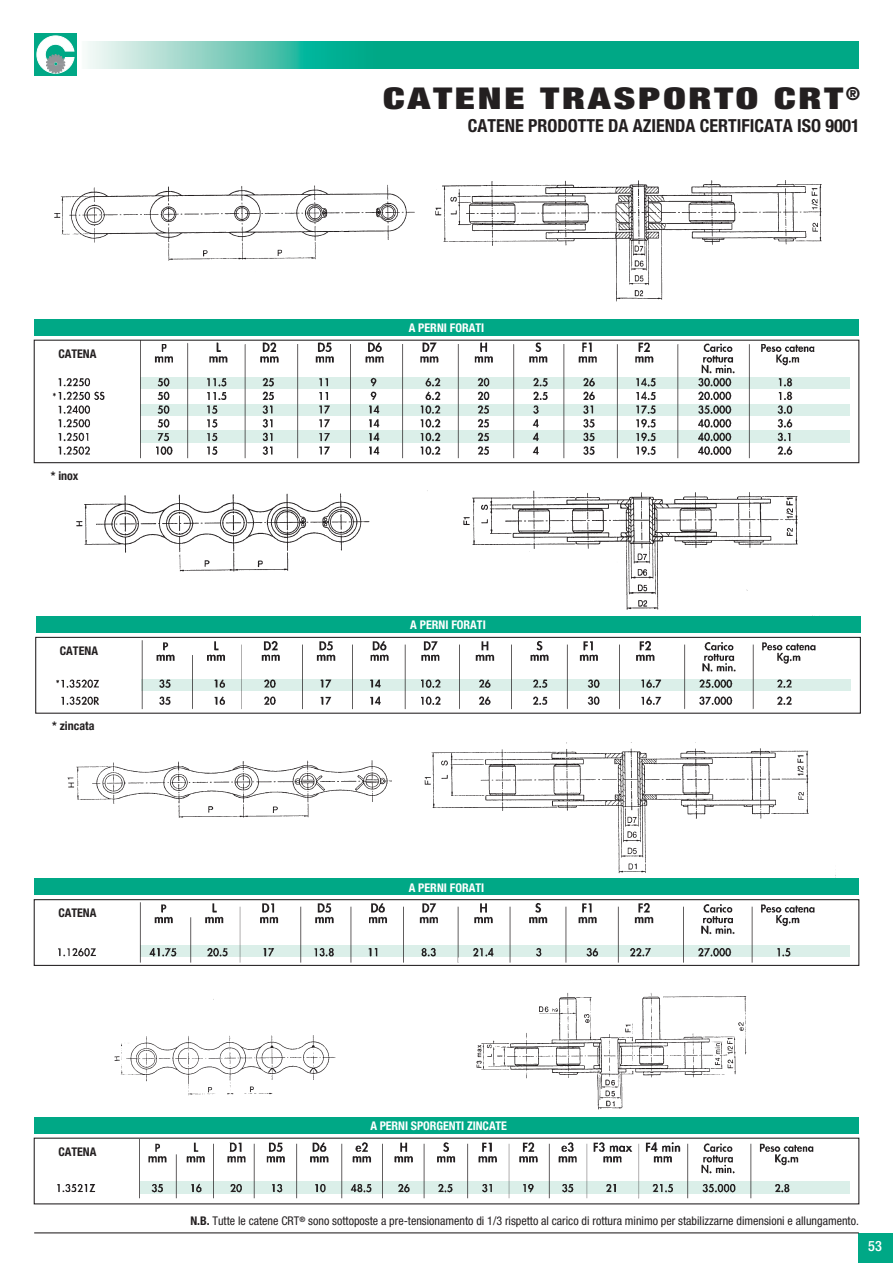
<style>
.page{position:relative;width:893px;height:1263px;background:#fff}
.page>*{position:absolute;margin:0;border:0;box-sizing:border-box;transform-origin:0 0}
.t1{font:900 condensed 30.15px "Helvetica Neue LT Std";letter-spacing:.07em;color:#231f20;scale:1.33 1}
.t2{font:700 condensed 18px "Helvetica Neue LT Std";color:#231f20}
.t3{font:500 condensed 14.25px "Helvetica Neue LT Std";color:#fff}
.t4{font:condensed 12px "Helvetica Neue LT Std";color:#231f20}
.t5{font:700 condensed 12px "Helvetica Neue LT Std";color:#fff}
.t6{font:700 condensed 12px "Helvetica Neue LT Std";color:#231f20}
.s1{font-weight:700}
</style>
<div class="page">
<div style="left:859px;top:1233px;width:34px;height:30px;background:#00a886"></div>
<img style="left:36px;top:742px;width:799px;height:137px">
<img style="left:56px;top:463px;width:764px;height:174px">
<img style="left:114px;top:993px;width:633px;height:117px">
<div style="left:140px;top:377px;width:709px;height:12px;background:#dbefe9"></div>
<div style="left:140px;top:404px;width:709px;height:12px;background:#dbefe9"></div>
<div style="left:140px;top:431px;width:709px;height:12px;background:#dbefe9"></div>
<div style="left:34px;top:34px;width:42px;height:42px;background:#00a886"></div>
<div style="left:377px;top:41px;width:482px;height:27px;background:#00a886"></div>
<svg style="left:87px;top:41px;width:290px;height:27px;background:#6eccba"></svg>
<svg style="left:36px;top:35px;width:41px;height:39px"></svg>
<div style="left:34px;top:319px;width:825px;height:17px;background:#00a886"></div>
<img style="left:52px;top:342px;width:763px;height:117px">
<div style="left:34px;top:340px;width:825px;height:123px;border:1px solid #231f20"></div>
<div style="left:34px;top:1117px;width:825px;height:17px;background:#00a886"></div>
<svg style="left:33px;top:1137px;width:827px;height:97px"></svg>
<div style="left:140px;top:945px;width:709px;height:12px;background:#dbefe9"></div>
<div style="left:34px;top:879px;width:825px;height:16px;background:#00a886"></div>
<img style="left:58px;top:902px;width:757px;height:61px">
<div style="left:34px;top:899px;width:825px;height:67px;border:1px solid #231f20"></div>
<div style="left:142px;top:679px;width:709px;height:12px;background:#dbefe9"></div>
<div style="left:36px;top:616px;width:824px;height:17px;background:#00a886"></div>
<img style="left:56px;top:640px;width:760px;height:70px">
<div style="left:35px;top:637px;width:826px;height:77px;border:1px solid #231f20"></div>
<img style="left:54px;top:180px;width:768px;height:122px">
<p class="t6" style="left:58px;top:349px;width:40px">CATENA</p>
<p class="t6" style="left:51px;top:471px;width:29px">* inox</p>
<p class="t6" style="left:60px;top:646px;width:40px">CATENA</p>
<p class="t6" style="left:52px;top:722px;width:44px">* zincata</p>
<p class="t6" style="left:58px;top:909px;width:40px">CATENA</p>
<p class="t6" style="left:58px;top:1147px;width:40px">CATENA</p>
<h1 class="t1" style="left:383px;top:87px;width:360px">CATENE TRASPORTO CRT<sup>®</sup></h1>
<h2 class="t2" style="left:468px;top:119px;width:393px">CATENE PRODOTTE DA AZIENDA CERTIFICATA ISO 9001</h2>
<p class="t5" style="left:409px;top:324px;width:77px">A PERNI FORATI</p>
<p class="t5" style="left:410px;top:621px;width:77px">A PERNI FORATI</p>
<p class="t5" style="left:409px;top:883px;width:77px">A PERNI FORATI</p>
<p class="t5" style="left:370px;top:1122px;width:138px">A PERNI SPORGENTI ZINCATE</p>
<p class="t4" style="left:190px;top:1217px;width:670px"><span class="s1">N.B.</span> Tutte le catene CRT<sup>®</sup> sono sottoposte a pre-tensionamento di 1/3 rispetto al carico di rottura minimo per stabilizzarne dimensioni e allungamento.</p>
<p class="t3" style="left:868px;top:1241px;width:15px">53</p>
</div>
